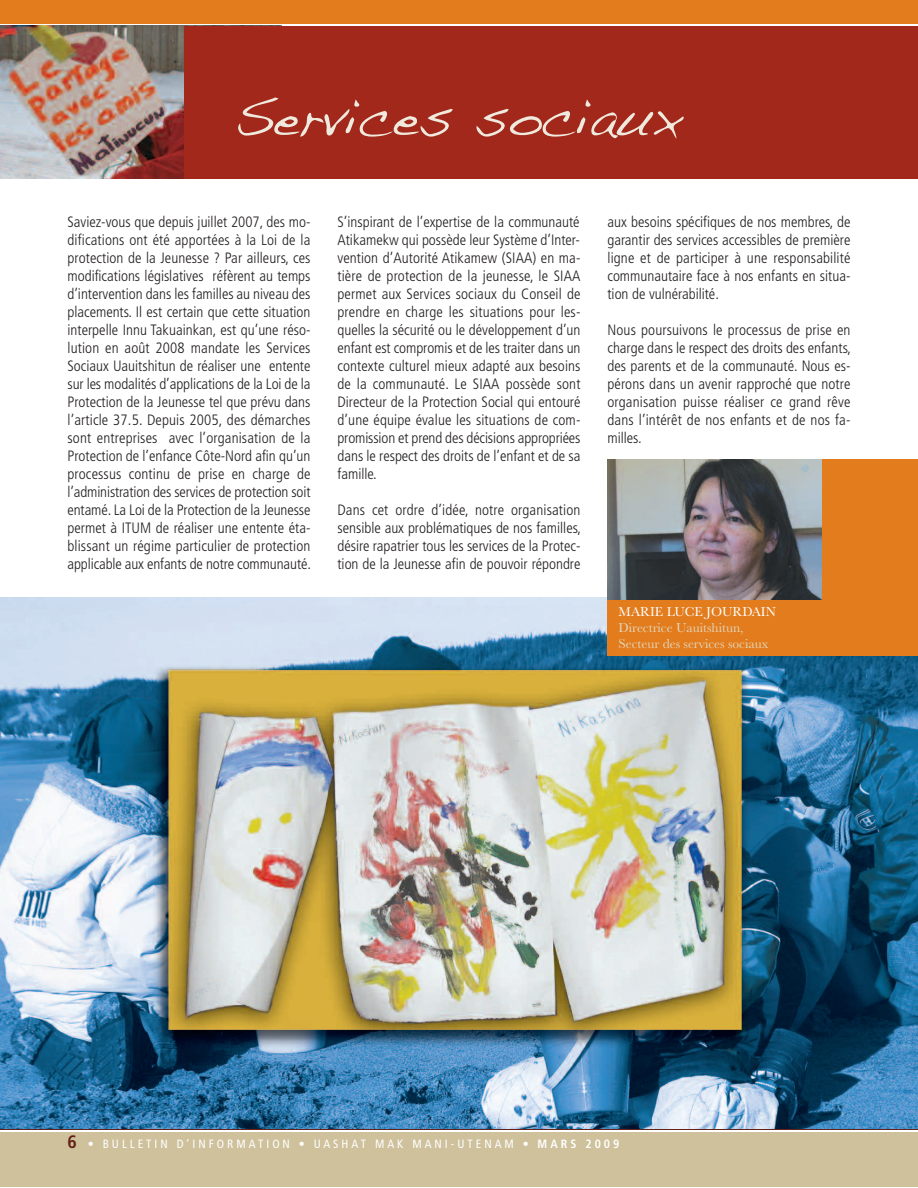
<style>
.page{position:relative;width:918px;height:1188px;background:#fff}
.page>*{position:absolute;margin:0;border:0;box-sizing:border-box;transform-origin:0 0}
.t1{font:54px "Handwriting Dakota";color:#efeadd}
.t2{font:300 condensed 15px/18px "Frutiger";color:#231f20;text-align:justify}
.t3{font:13.5px/16.2px "Baskerville";color:#e0d8bf}
.t4{font:13.5px "Baskerville";color:#fff}
.t5{font:condensed 12px "Frutiger";letter-spacing:.25em;color:#fff}
.s1{font-weight:700;font-size:18px;color:#642118}
.s2{font-weight:700}
</style>
<div class="page">
<div style="left:0;top:1132px;width:918px;height:55px;background:#cec19c"></div>
<hr style="left:0;top:1129px;width:918px;height:1px;background:#642118">
<div style="left:0;top:0;width:918px;height:24px;background:#e37c1c"></div>
<img style="left:0;top:26px;width:184px;height:152px">
<img style="left:0;top:598px;width:918px;height:531px">
<div style="left:184px;top:26px;width:734px;height:152px;background:#a1281b"></div>
<div style="left:608px;top:459px;width:310px;height:197px;background:#e37c1c"></div>
<img style="left:608px;top:459px;width:214px;height:141px">
<h1 class="t1" style="left:234px;top:85px;width:451px">Services sociaux</h1>
<p class="t2" style="left:67px;top:214px;width:245px">Saviez-vous que depuis juillet 2007, des mo&shy;difications ont été apportées à la Loi de la protection de la Jeunesse ? Par ailleurs, ces modifications législatives réfèrent au temps d’intervention dans les familles au niveau des placements. Il est certain que cette situation interpelle Innu Takuainkan, est qu’une réso&shy;lution en août 2008 mandate les Services Sociaux Uauitshitun de réaliser une entente sur les modalités d’applications de la Loi de la Protection de la Jeunesse tel que prévu dans l’article 37.5. Depuis 2005, des démarches sont entreprises avec l’organisation de la Protection de l’enfance Côte-Nord afin qu’un processus continu de prise en charge de l’administration des services de protection soit entamé. La Loi de la Protection de la Jeunesse permet à ITUM de réaliser une entente éta&shy;blissant un régime particulier de protection applicable aux enfants de notre communauté.</p>
<p class="t2" style="left:337px;top:214px;width:245px">S’inspirant de l’expertise de la communauté Atikamekw qui possède leur Système d’Inter&shy;vention d’Autorité Atikamew (SIAA) en ma&shy;tière de protection de la jeunesse, le SIAA permet aux Services sociaux du Conseil de prendre en charge les situations pour les&shy;quelles la sécurité ou le développement d’un enfant est compromis et de les traiter dans un contexte culturel mieux adapté aux besoins de la communauté. Le SIAA possède sont Directeur de la Protection Social qui entouré d’une équipe évalue les situations de com&shy;promission et prend des décisions appropriées dans le respect des droits de l’enfant et de sa famille.</p>
<p class="t2" style="left:337px;top:502px;width:245px">Dans cet ordre d’idée, notre organisation sensible aux problématiques de nos familles, désire rapatrier tous les services de la Protec&shy;tion de la Jeunesse afin de pouvoir répondre</p>
<p class="t2" style="left:607px;top:214px;width:245px">aux besoins spécifiques de nos membres, de garantir des services accessibles de première ligne et de participer à une responsabilité communautaire face à nos enfants en situa&shy;tion de vulnérabilité.</p>
<p class="t2" style="left:607px;top:322px;width:245px">Nous poursuivons le processus de prise en charge dans le respect des droits des enfants, des parents et de la communauté. Nous es&shy;pérons dans un avenir rapproché que notre organisation puisse réaliser ce grand rêve dans l’intérêt de nos enfants et de nos fa&shy;milles.</p>
<p class="t4" style="left:619px;top:603px;width:159px">MARIE LUCE JOURDAIN</p>
<p class="t3" style="left:619px;top:619px;width:151px">Directrice Uauitshitun,<br>Secteur des services sociaux</p>
<p class="t5" style="left:68px;top:1138px;width:553px"><span class="s1">6</span> • BULLETIN D’INFORMATION • UASHAT MAK MANI-UTENAM • <span class="s2">MARS 2009</span></p>
</div>
